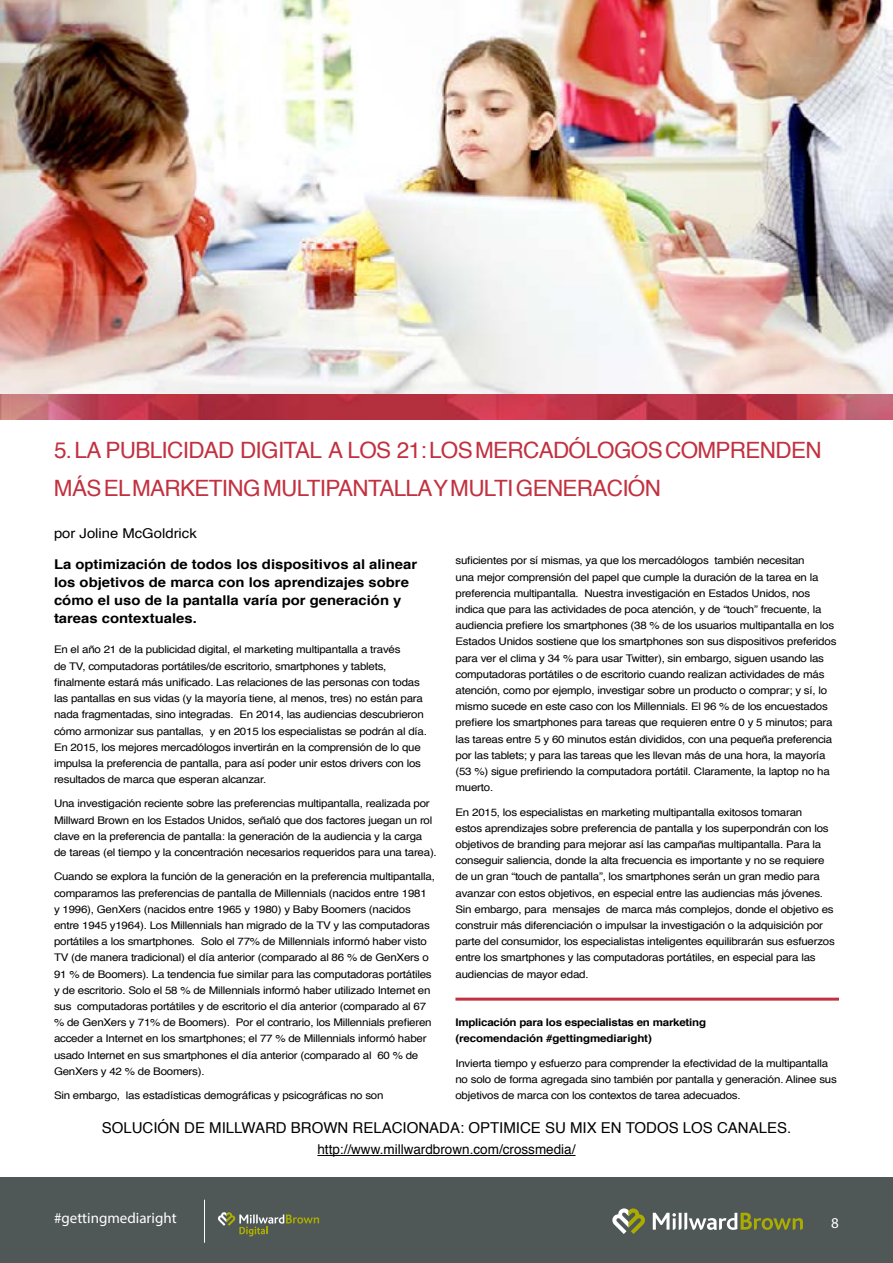
<style>
.page{position:relative;width:893px;height:1263px;background:#fff}
.page>*{position:absolute;margin:0;border:0;box-sizing:border-box;transform-origin:0 0}
.t1{font:22.5px "Helvetica";letter-spacing:-.03em;color:#c23140}
.t2{font:15px "Helvetica";color:#000}
.t3{font:15px "Myriad Pro";color:#fff}
.t4{font:700 13.5px/18px "Helvetica";color:#000;scale:1.1 1}
.t5{font:13.5px "Helvetica";color:#000}
.t6{font:13.5px "Helvetica";color:#000;scale:1.1 1}
.t7{font:10.5px/16.2px "Helvetica";letter-spacing:-.02em;color:#000;scale:1.1 1}
.t8{font:700 10.5px/16.2px "Helvetica";letter-spacing:-.02em;color:#000;scale:1.1 1}
</style>
<div class="page">
<div style="left:0;top:1178px;width:893px;height:85px;background:#4f5757"></div>
<svg style="left:612px;top:1208px;width:33px;height:26px"></svg>
<svg style="left:653px;top:1213px;width:150px;height:17px"></svg>
<hr style="left:204px;top:1200px;width:1px;height:43px;background:#fff">
<svg style="left:218px;top:1212px;width:101px;height:24px"></svg>
<hr style="left:317px;top:1155px;width:258px;height:1px;background:#000">
<img style="left:0;top:0;width:893px;height:394px">
<img style="left:0;top:394px;width:893px;height:26px">
<hr style="left:455px;top:998px;width:384px;height:3px;background:#c23140">
<h1 class="t1" style="left:54px;top:433px;width:95px">5. La publicidad</h1>
<h1 class="t1" style="left:240px;top:433px;width:50px">digital</h1>
<h1 class="t1" style="left:328px;top:433px;width:34px">a los</h1>
<h1 class="t1" style="left:397px;top:433px;width:143px">21: Los mercad</h1>
<h1 class="t1" style="left:569px;top:433px;width:114px">ólogos comp</h1>
<h1 class="t1" style="left:730px;top:433px;width:32px">renden</h1>
<h1 class="t1" style="left:54px;top:470px;width:153px">más el marketin</h1>
<h1 class="t1" style="left:243px;top:470px;width:67px">g multipantalla</h1>
<h1 class="t1" style="left:433px;top:470px;width:115px">y multi gene</h1>
<h1 class="t1" style="left:577px;top:470px;width:82px">ración</h1>
<p class="t6" style="left:54px;top:522px;width:131px">por Joline McGoldrick</p>
<p class="t4" style="left:54px;top:555px;width:332px">La optimización de todos los dispositivos al alinear los objetivos de marca con los aprendizajes sobre cómo el uso de la pantalla varía por generación y tareas contextuales.</p>
<p class="t7" style="left:54px;top:642px;width:341px">En el año 21 de la publicidad digital, el marketing multipantalla a través<br>de TV, computadoras portátiles/de escritorio, smartphones y tablets, finalmente estará más unificado. Las relaciones de las personas con todas las pantallas en sus vidas (y la mayoría tiene, al menos, tres) no están para nada fragmentadas, sino integradas. En 2014, las audiencias descubrieron cómo armonizar sus pantallas, y en 2015 los especialistas se podrán al día.<br>En 2015, los mejores mercadólogos invertirán en la comprensión de lo que impulsa la preferencia de pantalla, para así poder unir estos drivers con los resultados de marca que esperan alcanzar.</p>
<p class="t7" style="left:54px;top:796px;width:349px">U na investigación reciente sobre las preferencias multipantalla, realizada por Millward Brown en los Estados U nidos, señaló que dos factores juegan un rol clave en la preferencia de pantalla: la generación de la audiencia y la carga de tareas (el tiempo y la concentración necesarios requeridos para una tarea).</p>
<p class="t7" style="left:54px;top:869px;width:348px">Cuando se explora la función de la generación en la preferencia multipantalla, comparamos las preferencias de pantalla de Millennials (nacidos entre 1981 y 1996), GenXers (nacidos entre 1965 y 1980) y Baby Boomers (nacidos entre 1945 y1964). Los Millennials han migrado de la TV y las computadoras portátiles a los smartphones. Solo el 77% de Millennials informó haber visto TV (de manera tradicional) el día anterior (comparado al 86 % de GenXers o 91 % de Boomers). La tendencia fue similar para las computadoras portátiles y de escritorio. Solo el 58 % de Millennials informó haber utilizado Internet en sus computadoras portátiles y de escritorio el día anterior (comparado al 67 % de GenXers y 71% de Boomers). Por el contrario, los Millennials prefieren acceder a Internet en los smartphones; el 77 % de Millennials informó haber usado Internet en sus smartphones el día anterior (comparado al 60 % de GenXers y 42 % de Boomers).</p>
<p class="t7" style="left:54px;top:1087px;width:301px">Sin embargo, las estadísticas demográficas y psicográficas no son</p>
<p class="t7" style="left:455px;top:553px;width:348px">suficientes por sí mismas, ya que los mercadólogos también necesitan<br>una mejor comprensión del papel que cumple la duración de la tarea en la preferencia multipantalla. Nuestra investigación en Estados U nidos, nos indica que para las actividades de poca atención, y de “touch” frecuente, la audiencia prefiere los smartphones (38 % de los usuarios multipantalla en los Estados U nidos sostiene que los smartphones son sus dispositivos preferidos para ver el clima y 34 % para usar Twitter), sin embargo, siguen usando las computadoras portátiles o de escritorio cuando realizan actividades de más atención, como por ejemplo, investigar sobre un producto o comprar; y sí, lo mismo sucede en este caso con los Millennials. El 96 % de los encuestados prefiere los smartphones para tareas que requieren entre 0 y 5 minutos; para las tareas entre 5 y 60 minutos están divididos, con una pequeña preferencia por las tablets; y para las tareas que les llevan más de una hora, la mayoría (53 %) sigue prefiriendo la computadora portátil. Claramente, la laptop no ha muerto.</p>
<p class="t7" style="left:455px;top:804px;width:346px">En 2015, los especialistas en marketing multipantalla exitosos tomaran<br>estos aprendizajes sobre preferencia de pantalla y los superpondrán con los objetivos de branding para mejorar así las campañas multipantalla. Para la conseguir saliencia, donde la alta frecuencia es importante y no se requiere de un gran “touch de pantalla”, los smartphones serán un gran medio para avanzar con estos objetivos, en especial entre las audiencias más jóvenes.<br>Sin embargo, para mensajes de marca más complejos, donde el objetivo es construir más diferenciación o impulsar la investigación o la adquisición por parte del consumidor, los especialistas inteligentes equilibrarán sus esfuerzos entre los smartphones y las computadoras portátiles, en especial para las audiencias de mayor edad.</p>
<p class="t8" style="left:455px;top:1014px;width:229px">Implicación para los especialistas en marketing (recomendación #gettingmediaright)</p>
<p class="t7" style="left:455px;top:1055px;width:348px">Invierta tiempo y esfuerzo para comprender la efectividad de la multipantalla no solo de forma agregada sino también por pantalla y generación. Alinee sus objetivos de marca con los contextos de tarea adecuados.</p>
<h2 class="t2" style="left:102px;top:1117px;width:273px">Solución de Millward Brown relacionada</h2>
<h2 class="t2" style="left:460px;top:1117px;width:30px">: Optimice</h2>
<h2 class="t2" style="left:545px;top:1117px;width:35px">su mix</h2>
<h2 class="t2" style="left:601px;top:1117px;width:37px">en todos</h2>
<h2 class="t2" style="left:683px;top:1117px;width:11px">los</h2>
<h2 class="t2" style="left:717px;top:1117px;width:11px">canales</h2>
<h2 class="t2" style="left:787px;top:1117px;width:6px">.</h2>
<p class="t5" style="left:317px;top:1139px;width:260px">http://www.millwardbrown.com/crossmedia/</p>
<h2 class="t3" style="left:54px;top:1209px;width:124px">#gettingmediaright</h2>
<h2 class="t3" style="left:831px;top:1213px;width:9px">8</h2>
</div>
